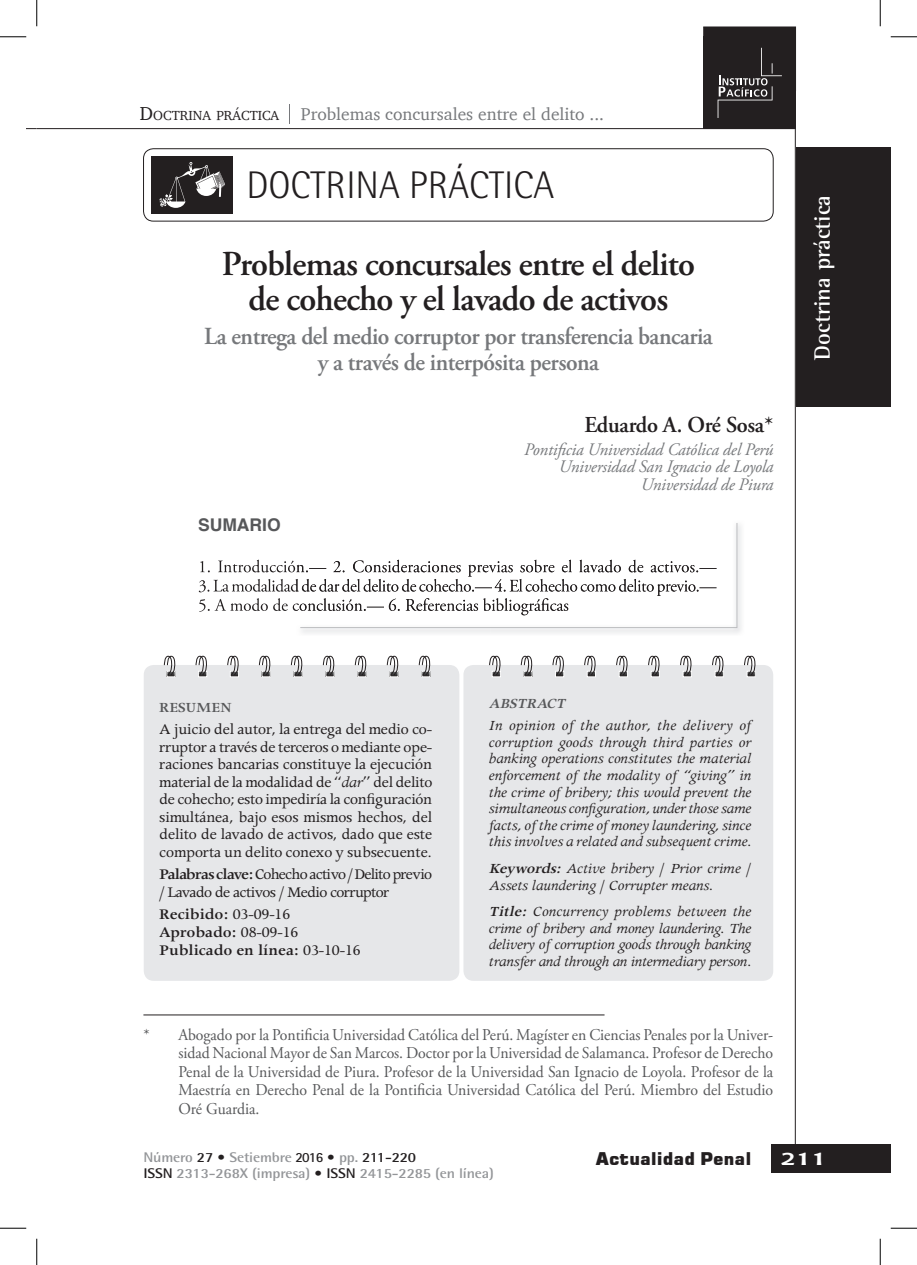
<style>
.page{position:relative;width:917px;height:1265px;background:#fff}
.page>*{position:absolute;margin:0;border:0;box-sizing:border-box;transform-origin:0 0}
.t1{font:300 38.5px "Rotis Semi Sans Std";color:#231f20}
.t2{font:600 35px/35px "Adobe Garamond Pro";letter-spacing:-.02em;color:#231f20;text-align:center}
.t3{font:600 24.5px/26.2px "Adobe Garamond Pro";letter-spacing:-.02em;color:#76787b;text-align:center;scale:.96 1}
.t4{font:600 22.75px "Adobe Garamond Pro";letter-spacing:-.015em;color:#231f20}
.t5{font:700 22.75px "Rotis Semi Serif Std";color:#fff}
.t6{font:italic 17.5px/17.5px "Adobe Garamond Pro";letter-spacing:-.01em;color:#76787b;text-align:right}
.t7{font:17.5px "Charter";color:#76787b}
.t8{font:17.5px "Square 721 Blk";color:#231f20}
.t9{font:700 17.5px "Helvetica";color:#57585a}
.t10{font:700 17.5px "Chianti BT";color:#fff;scale:1.45 1}
.t11{font:16.62px/17.5px "Apollo MT Std";letter-spacing:-.04em;color:#231f20;text-align:justify}
.t12{font:600 16.62px/17.5px "Apollo MT Std";letter-spacing:-.01em;color:#231f20}
.t13{font:16.45px/18.4px "Adobe Garamond Pro";letter-spacing:-.015em;color:#57585a;text-align:justify;scale:.96 1}
.t14{font:italic 15.75px/16.6px "Apollo MT Std";letter-spacing:-.01em;color:#231f20;text-align:justify}
.t15{font:italic 600 15.75px "Apollo MT Std";color:#57585a}
.t16{font:600 15.75px "Apollo MT Std";color:#57585a}
.t17{font:700 14px/15.4px "Rotis Semi Sans Std";letter-spacing:-.01em;color:#939598;scale:1.1 1}
.t18{font:13.47px "Charter";color:#231f20}
.s1{font-size:19.25px}
.s2{font-style:italic}
.s3{font-weight:600}
.s4{font-weight:400}
.s5{color:#231f20}
.s6{font-family:"Rotis Sans Serif Std";color:#231f20}
</style>
<div class="page">
<div style="left:704px;top:27px;width:91px;height:64px;background:#231f20"></div>
<div style="left:771px;top:1144px;width:119px;height:28px;background:#231f20"></div>
<hr style="left:795px;top:129px;width:1px;height:1015px;background:#231f20">
<hr style="left:37px;top:128px;width:759px;height:1px;background:#231f20">
<div style="left:703px;top:37px;width:93px;height:92px;background:#231f20"></div>
<svg style="left:717px;top:48px;width:65px;height:70px"></svg>
<div style="left:796px;top:147px;width:94px;height:260px;background:#231f20"></div>
<svg style="left:199px;top:559px;width:100px;height:53px"></svg>
<svg style="left:299px;top:522px;width:439px;height:106px"></svg>
<hr style="left:143px;top:1014px;width:461px;height:1px;background:#231f20">
<div style="left:152px;top:156px;width:81px;height:57px;background:#231f20"></div>
<svg style="left:159px;top:162px;width:66px;height:46px"></svg>
<div style="left:143px;top:148px;width:630px;height:73px;border:1px solid #231f20;border-radius:10px"></div>
<div style="left:144px;top:664px;width:315px;height:316px;background:#e6e7e9;border-radius:10px"></div>
<div style="left:463px;top:664px;width:310px;height:316px;background:#e6e7e9;border-radius:10px"></div>
<div style="left:261px;top:670px;width:10px;height:7px;border:1px solid #fff"></div>
<svg style="left:259px;top:655px;width:13px;height:21px"></svg>
<div style="left:587px;top:670px;width:9px;height:7px;border:1px solid #fff"></div>
<svg style="left:584px;top:655px;width:13px;height:21px"></svg>
<div style="left:230px;top:670px;width:9px;height:7px;border:1px solid #fff"></div>
<svg style="left:227px;top:655px;width:13px;height:21px"></svg>
<div style="left:555px;top:670px;width:9px;height:7px;border:1px solid #fff"></div>
<svg style="left:552px;top:655px;width:13px;height:21px"></svg>
<div style="left:198px;top:670px;width:9px;height:7px;border:1px solid #fff"></div>
<svg style="left:195px;top:655px;width:13px;height:21px"></svg>
<div style="left:523px;top:670px;width:9px;height:7px;border:1px solid #fff"></div>
<svg style="left:520px;top:655px;width:14px;height:21px"></svg>
<div style="left:166px;top:670px;width:10px;height:7px;border:1px solid #fff"></div>
<svg style="left:163px;top:655px;width:14px;height:21px"></svg>
<div style="left:492px;top:670px;width:9px;height:7px;border:1px solid #fff"></div>
<svg style="left:489px;top:655px;width:13px;height:21px"></svg>
<div style="left:293px;top:670px;width:10px;height:7px;border:1px solid #fff"></div>
<svg style="left:291px;top:655px;width:13px;height:21px"></svg>
<div style="left:619px;top:670px;width:9px;height:7px;border:1px solid #fff"></div>
<svg style="left:616px;top:655px;width:13px;height:21px"></svg>
<div style="left:325px;top:670px;width:10px;height:7px;border:1px solid #fff"></div>
<svg style="left:323px;top:655px;width:13px;height:21px"></svg>
<div style="left:651px;top:670px;width:9px;height:7px;border:1px solid #fff"></div>
<svg style="left:648px;top:655px;width:13px;height:21px"></svg>
<div style="left:357px;top:670px;width:10px;height:7px;border:1px solid #fff"></div>
<svg style="left:354px;top:655px;width:14px;height:21px"></svg>
<div style="left:683px;top:670px;width:9px;height:7px;border:1px solid #fff"></div>
<svg style="left:680px;top:655px;width:13px;height:21px"></svg>
<div style="left:389px;top:670px;width:9px;height:7px;border:1px solid #fff"></div>
<svg style="left:386px;top:655px;width:14px;height:21px"></svg>
<div style="left:715px;top:670px;width:9px;height:7px;border:1px solid #fff"></div>
<svg style="left:712px;top:655px;width:13px;height:21px"></svg>
<div style="left:421px;top:670px;width:9px;height:7px;border:1px solid #fff"></div>
<svg style="left:418px;top:655px;width:14px;height:21px"></svg>
<div style="left:746px;top:670px;width:10px;height:7px;border:1px solid #fff"></div>
<svg style="left:744px;top:655px;width:13px;height:21px"></svg>
<svg style="left:0;top:36px;width:26px;height:1px"></svg>
<svg style="left:891px;top:36px;width:26px;height:1px"></svg>
<svg style="left:0;top:1227px;width:26px;height:1px"></svg>
<svg style="left:891px;top:1227px;width:26px;height:1px"></svg>
<svg style="left:36px;top:0;width:1px;height:26px"></svg>
<svg style="left:36px;top:1238px;width:1px;height:26px"></svg>
<svg style="left:880px;top:0;width:1px;height:26px"></svg>
<svg style="left:880px;top:1238px;width:1px;height:26px"></svg>
<p class="t18" style="left:140px;top:104px;width:141px"><span class="s1">D</span>OCTRINA PRÁCTICA</p>
<p class="t7" style="left:301px;top:99px;width:305px">Problemas concursales entre el delito ...</p>
<h1 class="t1" style="left:246px;top:163px;width:309px">DOCTRINA PRÁCTICA</h1>
<h2 class="t2" style="left:222px;top:246px;width:475px">Problemas concursales entre el delito de cohecho y el lavado de activos</h2>
<h3 class="t3" style="left:204px;top:323px;width:531px">La entrega del medio corruptor por transferencia bancaria y a través de interpósita persona</h3>
<h3 class="t4" style="left:584px;top:412px;width:191px">Eduardo A. Oré Sosa*</h3>
<p class="t6" style="left:524px;top:441px;width:251px">Pontificia Universidad Católica del Perú<br>Universidad San Ignacio de Loyola<br>Universidad de Piura</p>
<p class="t9" style="left:198px;top:511px;width:84px">SUMARIO</p>
<h3 class="t5" style="left:808px;top:359px;width:166px;rotate:-90deg">Doctrina práctica</h3>
<p class="t16" style="left:159px;top:698px;width:74px">RESUMEN</p>
<p class="t11" style="left:159px;top:721px;width:274px">A juicio del autor, la entrega del medio co&shy;rruptor a través de terceros o mediante ope&shy;raciones bancarias constituye la ejecución material de la modalidad de “<span class="s2">dar</span>” del delito de cohecho; esto impediría la configuración simultánea, bajo esos mismos hechos, del delito de lavado de activos, dado que este comporta un delito conexo y subsecuente.</p>
<p class="t11" style="left:159px;top:866px;width:274px"><span class="s3">Palabras clave:</span> Cohecho activo / Delito previo / Lavado de activos / Medio corruptor</p>
<p class="t12" style="left:159px;top:906px;width:203px">Recibido: <span class="s4">03-09-16<br></span>Aprobado: <span class="s4">08-09-16<br></span>Publicado en línea: <span class="s4">03-10-16</span></p>
<p class="t15" style="left:489px;top:695px;width:82px">ABSTRACT</p>
<p class="t14" style="left:489px;top:718px;width:264px">In opinion of the author, the delivery of corruption goods through third parties or banking operations constitutes the material enforcement of the modality of “giving” in the crime of bribery; this would prevent the simultaneous configuration, under those same facts, of the crime of money laundering, since this involves a related and subsequent crime.</p>
<p class="t14" style="left:489px;top:861px;width:264px"><span class="s3">Keywords:</span> Active bribery / Prior crime /<br>Assets laundering / Corrupter means.</p>
<p class="t14" style="left:489px;top:904px;width:264px"><span class="s3">Title:</span> Concurrency problems between the crime of bribery and money laundering. The delivery of corruption goods through banking transfer and through an intermediary person.</p>
<p class="t13" style="left:178px;top:1025px;width:621px;text-indent:-35px">* Abogado por la Pontificia Universidad Católica del Perú. Magíster en Ciencias Penales por la Univer&shy;sidad Nacional Mayor de San Marcos. Doctor por la Universidad de Salamanca. Profesor de Derecho Penal de la Universidad de Piura. Profesor de la Universidad San Ignacio de Loyola. Profesor de la Maestría en Derecho Penal de la Pontificia Universidad Católica del Perú. Miembro del Estudio Oré Guardia.</p>
<p class="t17" style="left:143px;top:1149px;width:320px">Número <span class="s5">27 •</span> Setiembre <span class="s6">2016</span> <span class="s5">•</span> pp. <span class="s5">211-220<br>ISSN</span> 2313-268X (impresa) <span class="s5">• ISSN</span> 2415-2285 (en línea)</p>
<p class="t8" style="left:595px;top:1147px;width:157px">Actualidad Penal</p>
<p class="t10" style="left:780px;top:1146px;width:33px">211</p>
</div>
